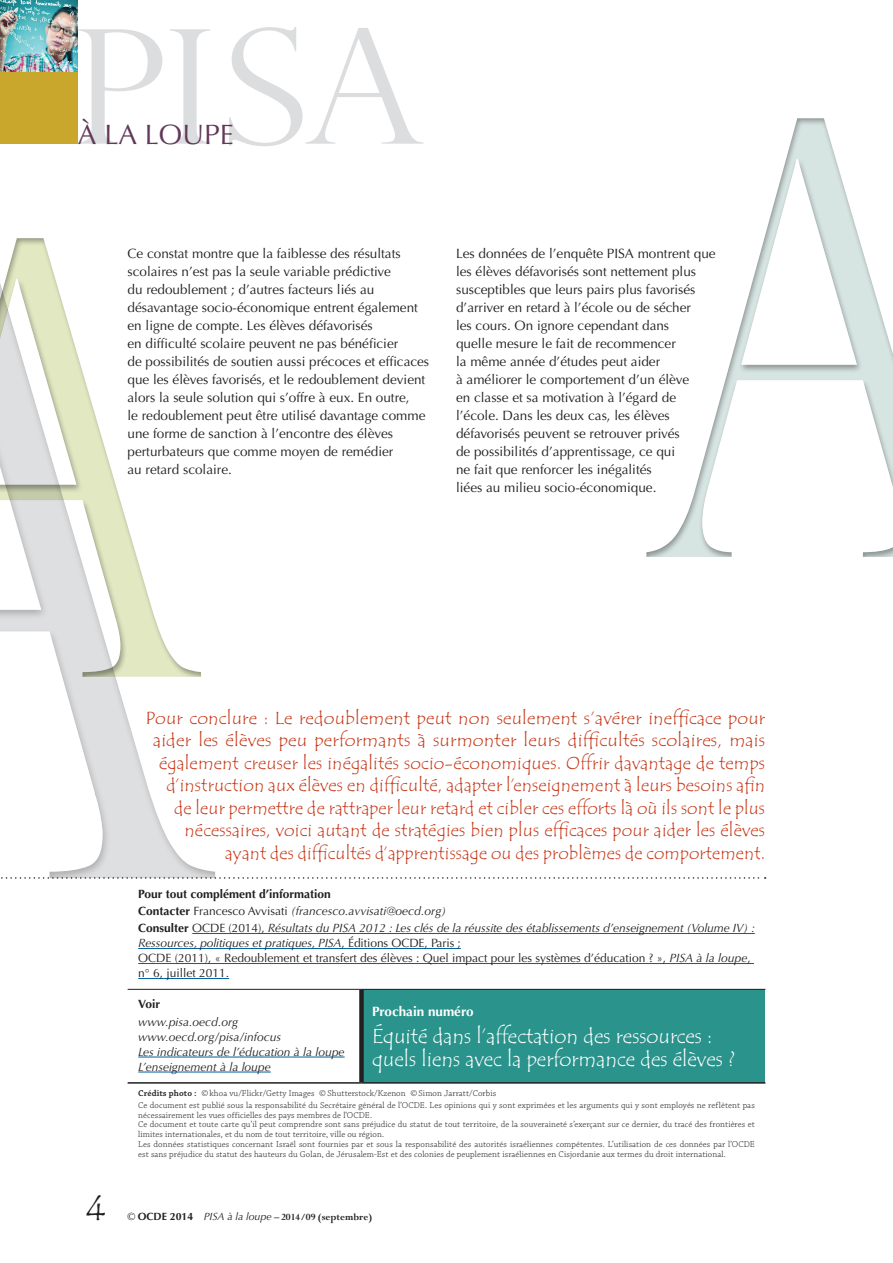
<style>
.page{position:relative;width:893px;height:1263px;background:#fff}
.page>*{position:absolute;margin:0;border:0;box-sizing:border-box;transform-origin:0 0}
.t1{font:36px "Tempus Sans ITC";color:#231f20}
.t2{font:28.05px "Optima LT Std";color:#61385a}
.t3{font:21px/22.5px "Tempus Sans ITC";color:#fff}
.t4{font:18px/22.5px "Tempus Sans ITC";letter-spacing:.01em;color:#c6391a;text-align:right}
.t5{font:13.5px/18px "Optima LT Std";color:#231f20}
.t6{font:700 13.5px "Optima LT Std";color:#fff}
.t7{font:italic 12px/15px "Optima LT Std";color:#231f20}
.t8{font:12px/15px "Optima LT Std";color:#231f20}
.t9{font:700 12px "Optima LT Std";color:#231f20}
.t10{font:700 10.5px "Perpetua Std";color:#231f20}
.t11{font:300 9px/9.8px "Chaparral Pro";letter-spacing:.01em;color:#231f20}
.s1{font-weight:700;font-style:normal}
.s2{font-style:normal}
.s3{font-style:italic}
.s4{font-weight:600}
.s5{font-family:"Optima LT Std";font-weight:400}
.s6{font-family:"Optima LT Std"}
.s7{font-family:"Optima LT Std";font-weight:400;font-style:italic}
</style>
<div class="page">
<div style="left:0;top:0;width:78px;height:144px;background:#c9a72c"></div>
<img style="left:0;top:0;width:78px;height:71px">
<svg style="left:78px;top:27px;width:345px;height:119px"></svg>
<div style="left:0;top:264px;width:216px;height:615px;background:#231f20;opacity:.4"></div>
<svg style="left:0;top:877px;width:766px;height:2px"></svg>
<div style="left:361px;top:989px;width:404px;height:94px;background:#2a938c"></div>
<hr style="left:128px;top:989px;width:233px;height:1px;background:#231f20">
<hr style="left:361px;top:989px;width:404px;height:1px;background:#231f20">
<div style="left:359px;top:989px;width:5px;height:93px;background:#231f20"></div>
<hr style="left:128px;top:1082px;width:233px;height:2px;background:#231f20">
<hr style="left:361px;top:1082px;width:404px;height:2px;background:#231f20">
<hr style="left:192px;top:933px;width:563px;height:1px;background:#00609d">
<hr style="left:138px;top:948px;width:323px;height:1px;background:#00609d">
<hr style="left:138px;top:963px;width:616px;height:1px;background:#00609d">
<hr style="left:138px;top:978px;width:91px;height:1px;background:#00609d">
<hr style="left:138px;top:1057px;width:207px;height:1px;background:#00609d">
<hr style="left:138px;top:1072px;width:133px;height:1px;background:#00609d">
<div style="left:0;top:237px;width:202px;height:440px;background:#231f20;opacity:.4"></div>
<div style="left:643px;top:116px;width:250px;height:441px;background:#231f20;opacity:.4"></div>
<h2 class="t2" style="left:78px;top:118px;width:158px">À la loupe</h2>
<p class="t5" style="left:128px;top:244px;width:303px">Ce constat montre que la faiblesse des résultats scolaires n’est pas la seule variable prédictive<br>du redoublement ; d’autres facteurs liés au désavantage socio-économique entrent également en ligne de compte. Les élèves défavorisés<br>en difficulté scolaire peuvent ne pas bénéficier<br>de possibilités de soutien aussi précoces et efficaces que les élèves favorisés, et le redoublement devient alors la seule solution qui s’offre à eux. En outre,<br>le redoublement peut être utilisé davantage comme une forme de sanction à l’encontre des élèves perturbateurs que comme moyen de remédier<br>au retard scolaire.</p>
<p class="t5" style="left:456px;top:244px;width:261px">Les données de l’enquête PISA montrent que les élèves défavorisés sont nettement plus susceptibles que leurs pairs plus favorisés d’arriver en retard à l’école ou de sécher<br>les cours. On ignore cependant dans<br>quelle mesure le fait de recommencer<br>la même année d’études peut aider<br>à améliorer le comportement d’un élève<br>en classe et sa motivation à l’égard de l’école. Dans les deux cas, les élèves défavorisés peuvent se retrouver privés<br>de possibilités d’apprentissage, ce qui<br>ne fait que renforcer les inégalités<br>liées au milieu socio-économique.</p>
<h1 class="t1" style="left:85px;top:1186px;width:22px">4</h1>
<p class="t4" style="left:146px;top:707px;width:621px">Pour conclure : Le redoublement peut non seulement s’avérer inefficace pour aider les élèves peu performants à surmonter leurs difficultés scolaires, mais également creuser les inégalités socio-économiques. Offrir davantage de temps d’instruction aux élèves en difficulté, adapter l’enseignement à leurs besoins afin de leur permettre de rattraper leur retard et cibler ces efforts là où ils sont le plus nécessaires, voici autant de stratégies bien plus efficaces pour aider les élèves ayant des difficultés d’apprentissage ou des problèmes de comportement.</p>
<p class="t7" style="left:138px;top:885px;width:619px;line-height:17.1px"><span class="s1">Pour tout complément d’information<br>Contacter</span> <span class="s2">Francesco Avvisati</span> (francesco.avvisati@oecd.org)<br><span class="s1">Consulter</span> <span class="s2">OCDE (2014),</span> Résultats du PISA 2012 : Les clés de la réussite des établissements d’enseignement (Volume IV) :</p>
<p class="t8" style="left:138px;top:936px;width:614px"><span class="s3">Ressources, politiques et pratiques, PISA</span>, Éditions OCDE, Paris ;<br>OCDE (2011), « Redoublement et transfert des élèves : Quel impact pour les systèmes d’éducation ? », <span class="s3">PISA à la loupe</span>, n° 6, juillet 2011.</p>
<p class="t9" style="left:138px;top:997px;width:23px">Voir</p>
<p class="t7" style="left:138px;top:1014px;width:208px">www.pisa.oecd.org www.oecd.org/pisa/infocus<br>Les indicateurs de l’éducation à la loupe<br>L’enseignement à la loupe</p>
<p class="t6" style="left:372px;top:1004px;width:103px">Prochain numéro</p>
<h3 class="t3" style="left:372px;top:1025px;width:364px">Équité dans l’affectation des ressources : quels liens avec la performance des élèves ?</h3>
<p class="t11" style="left:138px;top:1087px;width:618px;line-height:11.9px"><span class="s4">Crédits photo :</span> ©khoa vu/Flickr/Getty Images ©Shutterstock/Kzenon ©Simon Jarratt/Corbis<br>Ce document est publié sous la responsabilité du Secrétaire général de l’OCDE. Les opinions qui y sont exprimées et les arguments qui y sont employés ne reflètent pas</p>
<p class="t11" style="left:138px;top:1110px;width:618px">nécessairement les vues officielles des pays membres de l’OCDE.<br>Ce document et toute carte qu’il peut comprendre sont sans préjudice du statut de tout territoire, de la souveraineté s’exerçant sur ce dernier, du tracé des frontières et limites internationales, et du nom de tout territoire, ville ou région.<br>Les données statistiques concernant Israël sont fournies par et sous la responsabilité des autorités israéliennes compétentes. L’utilisation de ces données par l’OCDE est sans préjudice du statut des hauteurs du Golan, de Jérusalem‑Est et des colonies de peuplement israéliennes en Cisjordanie aux termes du droit international.</p>
<p class="t10" style="left:128px;top:1212px;width:246px"><span class="s5">©</span> <span class="s6">OCDE 2014</span> <span class="s7">PISA à la loupe</span> – 2014/09 (septembre)</p>
</div>
